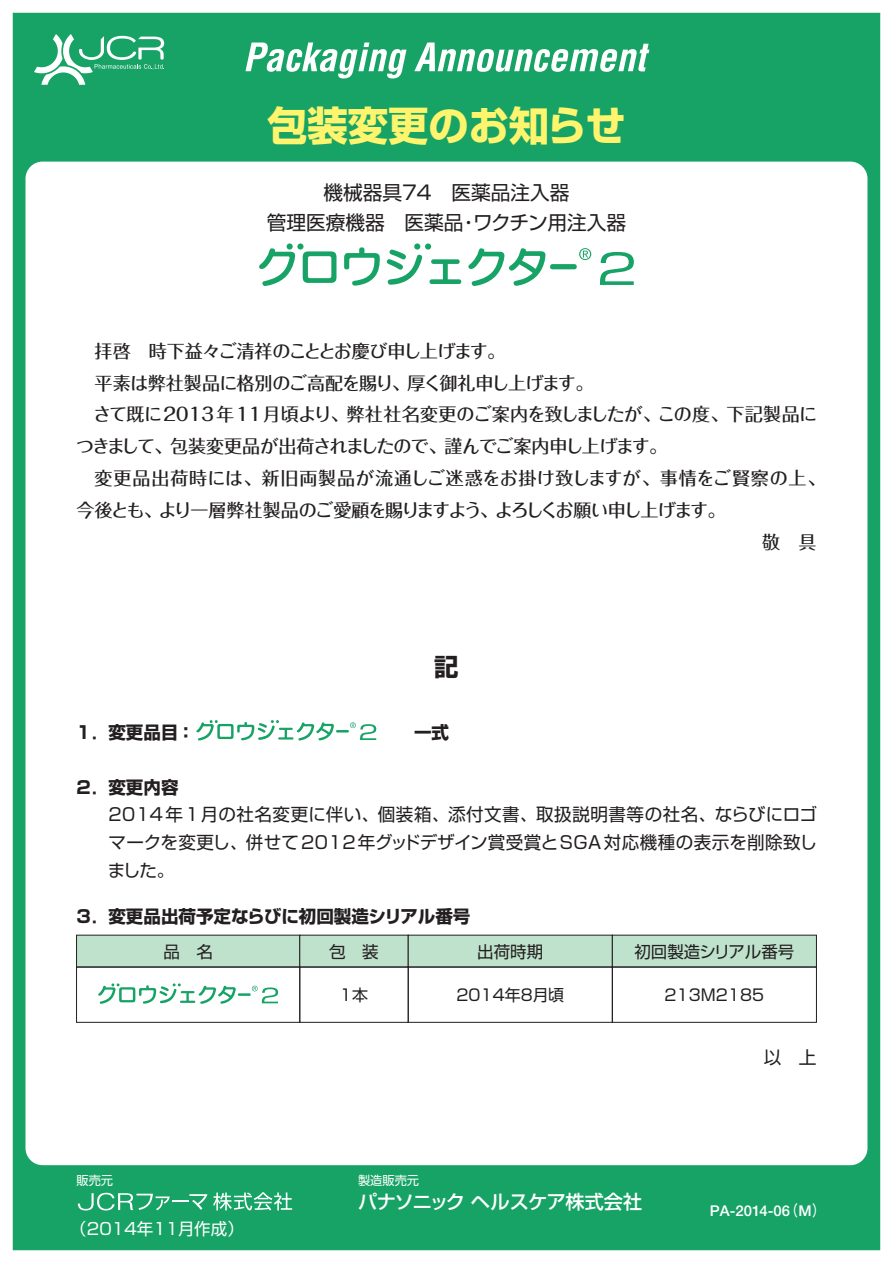
<style>
.page{position:relative;width:893px;height:1263px;background:#fff}
.page>*{position:absolute;margin:0;border:0;box-sizing:border-box;transform-origin:0 0}
.t1{font:700 40.35px "Shin Go";color:#fff46d}
.t2{font:700 24.45px "Shin Go";color:#231f20}
.t3{font:19.65px/29.7px "Shin Go";color:#231f20;text-align:center}
.t4{font:500 19.2px "Shin Go";letter-spacing:-.02em;color:#fff}
.t5{font:500 18px "Folk";letter-spacing:-.02em;color:#231f20}
.t6{font:500 18px "Folk";letter-spacing:.01em;color:#231f20}
.t7{font:500 18px "Folk";letter-spacing:.045em;color:#231f20}
.t8{font:500 18px "Folk";letter-spacing:-.09em;color:#231f20}
.t9{font:500 18px "Folk";letter-spacing:-.075em;color:#231f20}
.t10{font:17.55px/27.6px "Shin Go";letter-spacing:.025em;color:#231f20;text-align:justify}
.t11{font:700 17.55px "Shin Go";color:#231f20}
.t12{font:16.5px "Shin Go";color:#231f20}
.t13{font:16.5px "Shin Go";color:#fff}
.t14{font:15.9px "Shin Go";color:#231f20}
.t15{font:700 14.85px "Futo Go B101";color:#fff}
.t16{font:12.15px "Shin Go";color:#fff}
</style>
<div class="page">
<div style="left:13px;top:13px;width:867px;height:1237px;background:#17a366"></div>
<div style="left:26px;top:162px;width:841px;height:1003px;background:#fff;border-radius:17px"></div>
<svg style="left:34px;top:34px;width:130px;height:51px"></svg>
<div style="left:76px;top:935px;width:224px;height:32px;background:#bfe2cc;border:1px solid #231f20"></div>
<div style="left:300px;top:935px;width:108px;height:32px;background:#bfe2cc;border:1px solid #231f20"></div>
<div style="left:408px;top:935px;width:205px;height:32px;background:#bfe2cc;border:1px solid #231f20"></div>
<div style="left:612px;top:935px;width:205px;height:32px;background:#bfe2cc;border:1px solid #231f20"></div>
<div style="left:76px;top:967px;width:224px;height:55px;border:1px solid #231f20"></div>
<div style="left:300px;top:967px;width:108px;height:55px;border:1px solid #231f20"></div>
<div style="left:408px;top:967px;width:205px;height:55px;border:1px solid #231f20"></div>
<div style="left:612px;top:967px;width:205px;height:55px;border:1px solid #231f20"></div>
<svg style="left:245px;top:43px;width:161px;height:35px"></svg>
<svg style="left:414px;top:43px;width:235px;height:29px"></svg>
<svg style="left:579px;top:248px;width:12px;height:12px"></svg>
<svg style="left:303px;top:251px;width:33px;height:32px"></svg>
<svg style="left:344px;top:247px;width:36px;height:39px"></svg>
<svg style="left:387px;top:250px;width:35px;height:35px"></svg>
<div style="left:414px;top:243px;width:6px;height:7px;background:#17a366;border-radius:50%"></div>
<div style="left:425px;top:243px;width:6px;height:7px;background:#17a366;border-radius:50%"></div>
<svg style="left:429px;top:259px;width:32px;height:25px"></svg>
<svg style="left:468px;top:248px;width:78px;height:38px"></svg>
<div style="left:550px;top:264px;width:27px;height:5px;background:#17a366;border-radius:3px"></div>
<svg style="left:259px;top:248px;width:36px;height:38px"></svg>
<div style="left:287px;top:243px;width:6px;height:7px;background:#17a366;border-radius:50%"></div>
<svg style="left:297px;top:243px;width:7px;height:7px"></svg>
<svg style="left:600px;top:252px;width:34px;height:33px"></svg>
<svg style="left:196px;top:720px;width:180px;height:20px"></svg>
<svg style="left:98px;top:983px;width:180px;height:21px"></svg>
<svg style="left:213px;top:1192px;width:79px;height:18px"></svg>
<svg style="left:78px;top:1193px;width:129px;height:17px"></svg>
<h1 class="t1" style="left:267px;top:98px;width:360px">包装変更のお知らせ</h1>
<p class="t3" style="left:267px;top:177px;width:361px">機械器具74 医薬品注入器<br>管理医療機器 医薬品・ワクチン用注入器</p>
<p class="t5" style="left:95px;top:339px;width:412px">拝啓 時下益々ご清祥のこととお慶び申し上げます。</p>
<p class="t5" style="left:95px;top:371px;width:500px">平素は弊社製品に格別のご高配を賜り、厚く御礼申し上げます。</p>
<p class="t6" style="left:93px;top:403px;width:726px">さて既に2013年11月頃より、弊社社名変更のご案内を致しましたが、この度、下記製品に</p>
<p class="t9" style="left:76px;top:435px;width:593px">つきまして、包装変更品が出荷されましたので、謹んでご案内申し上げます。</p>
<p class="t7" style="left:95px;top:467px;width:732px">変更品出荷時には、新旧両製品が流通しご迷惑をお掛け致しますが、事情をご賢察の上、</p>
<p class="t8" style="left:77px;top:498px;width:651px">今後とも、より一層弊社製品のご愛顧を賜りますよう、よろしくお願い申し上げます。</p>
<p class="t5" style="left:762px;top:530px;width:56px">敬 具</p>
<h2 class="t2" style="left:434px;top:650px;width:26px">記</h2>
<p class="t11" style="left:77px;top:720px;width:120px">1．変更品目：</p>
<p class="t11" style="left:414px;top:720px;width:37px">一式</p>
<p class="t11" style="left:77px;top:775px;width:103px">2．変更内容</p>
<p class="t10" style="left:108px;top:800px;width:711px">2014年1月の社名変更に伴い、個装箱、添付文書、取扱説明書等の社名、ならびにロゴマークを変更し、併せて2012年グッドデザイン賞受賞とSGA対応機種の表示を削除致しました。</p>
<p class="t11" style="left:77px;top:905px;width:395px">3．変更品出荷予定ならびに初回製造シリアル番号</p>
<p class="t12" style="left:163px;top:940px;width:51px">品 名</p>
<p class="t12" style="left:329px;top:940px;width:51px">包 装</p>
<p class="t12" style="left:477px;top:940px;width:67px">出荷時期</p>
<p class="t12" style="left:634px;top:940px;width:162px">初回製造シリアル番号</p>
<p class="t14" style="left:340px;top:984px;width:30px">1本</p>
<p class="t14" style="left:456px;top:984px;width:109px">2014年8月頃</p>
<p class="t14" style="left:664px;top:984px;width:101px">213M2185</p>
<p class="t16" style="left:77px;top:1172px;width:38px">販売元</p>
<p class="t13" style="left:70px;top:1217px;width:175px">（2014年11月作成）</p>
<p class="t10" style="left:764px;top:1042px;width:54px">以 上</p>
<p class="t16" style="left:358px;top:1172px;width:63px">製造販売元</p>
<p class="t4" style="left:358px;top:1189px;width:285px">パナソニックヘルスケア株式会社</p>
<p class="t15" style="left:710px;top:1201px;width:118px">PA-2014-06（M）</p>
</div>
